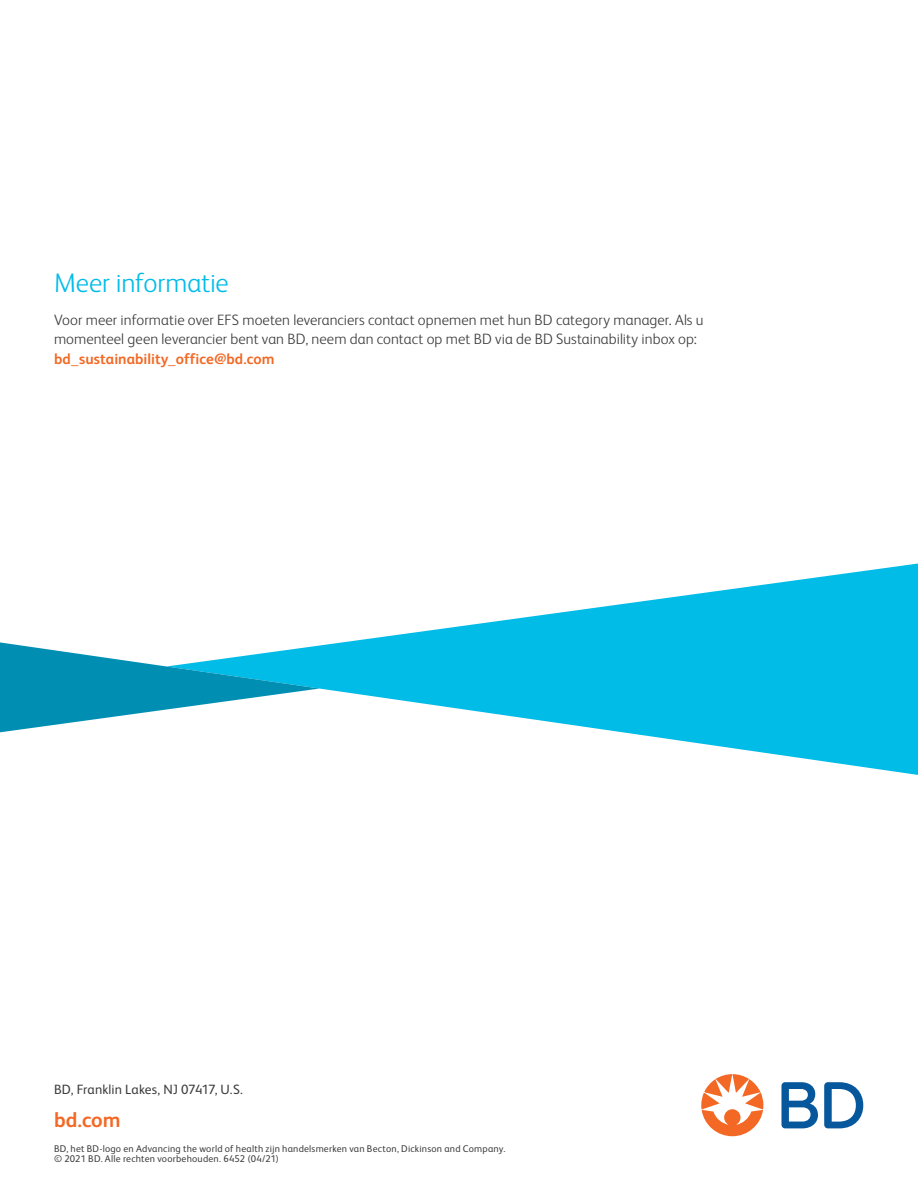
<style>
.page{position:relative;width:918px;height:1188px;background:#fff}
.page>*{position:absolute;margin:0;border:0;box-sizing:border-box;transform-origin:0 0}
.Subhead_option_2_FS{font:300 27px "FS Albert Pro";letter-spacing:-.005em;color:#02bce8}
.Website_FS_Albert_Bo{font:700 21px "FS Albert Pro";color:#f36824}
.t1{font:300 15px/19.5px "FS Albert Pro";letter-spacing:.005em;color:#3e3e3f}
.Address_Albert_Regul{font:13.5px "FS Albert Pro";letter-spacing:.005em;color:#3e3e3f}
.Copyright_Albert_Reg{font:9.75px/9.8px "FS Albert Pro";letter-spacing:.02em;color:#3e3e3f}
.s1{font-weight:700;color:#f36824}
</style>
<div class="page">
<svg style="left:781px;top:1082px;width:82px;height:46px"></svg>
<svg style="left:701px;top:1074px;width:62px;height:62px"></svg>
<svg style="left:320px;top:564px;width:598px;height:211px;fill:#02bce8"></svg>
<svg style="left:0;top:642px;width:320px;height:90px"></svg>
<p class="Subhead_option_2_FS" style="left:54px;top:264px;width:176px">Meer informatie</p>
<p class="t1" style="left:54px;top:309px;width:651px">Voor meer informatie over EFS moeten leveranciers contact opnemen met hun BD category manager. Als u momenteel geen leverancier bent van BD, neem dan contact op met BD via de BD Sustainability inbox op: <span class="s1">bd_sustainability_office@bd.com</span></p>
<p class="Address_Albert_Regul" style="left:54px;top:1080px;width:190px">BD, Franklin Lakes, NJ 07417, U.S.</p>
<p class="Website_FS_Albert_Bo" style="left:54px;top:1105px;width:68px">bd.com</p>
<p class="Copyright_Albert_Reg" style="left:54px;top:1143px;width:453px">BD, het BD-logo en Advancing the world of health zijn handelsmerken van Becton, Dickinson and Company. © 2021 BD. Alle rechten voorbehouden. 6452 (04/21)</p>
</div>
